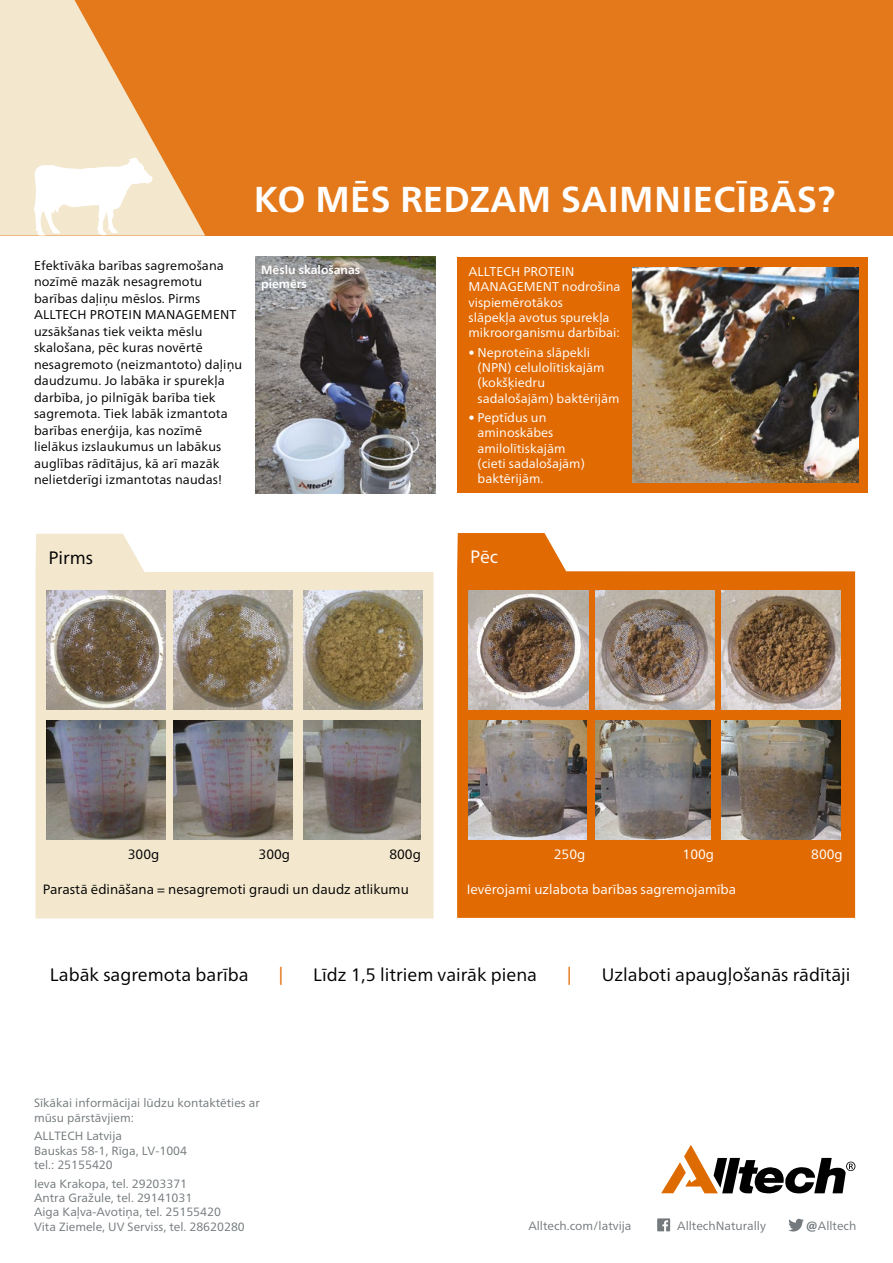
<style>
.page{position:relative;width:893px;height:1263px;background:#fff}
.page>*{position:absolute;margin:0;border:0;box-sizing:border-box;transform-origin:0 0}
.t1{font:700 36px "Frutiger Neue LTW1 G";letter-spacing:.01em;color:#fff}
.t2{font:18px "Frutiger Neue LTW1 G";color:#000}
.t3{font:18px "Frutiger Neue LTW1 G";color:#fff}
.t4{font:18px "Frutiger Neue LTW1 G";color:#e16a03}
.t5{font:13.5px "Frutiger Neue LTW1 G";color:#000}
.t6{font:13.5px "Frutiger Neue LTW1 G";color:#fff}
.t7{font:12.75px/16.5px "Frutiger Neue LTW1 G";letter-spacing:.01em;color:#000}
.t8{font:12.75px/15.3px "Frutiger Neue LTW1 G";color:#fff}
.t9{font:12px/14.4px "Frutiger Neue LTW1 G";color:#73797c}
.t10{font:700 12px/14.4px "Frutiger Neue LTW1 G";color:#fff}
.s1{font-weight:700}
</style>
<div class="page">
<svg style="left:457px;top:533px;width:398px;height:385px;fill:#e16a03"></svg>
<svg style="left:36px;top:534px;width:397px;height:384px;fill:#f3e7ce"></svg>
<div style="left:457px;top:257px;width:410px;height:235px;background:#e16a03"></div>
<div style="left:0;top:0;width:893px;height:236px;background:#e4791c"></div>
<svg style="left:0;top:0;width:205px;height:236px;fill:#f3e7ce"></svg>
<img style="left:46px;top:590px;width:119px;height:119px">
<img style="left:174px;top:590px;width:119px;height:119px">
<img style="left:304px;top:590px;width:119px;height:119px">
<img style="left:46px;top:721px;width:119px;height:119px">
<img style="left:174px;top:721px;width:119px;height:119px">
<img style="left:304px;top:721px;width:117px;height:119px">
<img style="left:469px;top:590px;width:119px;height:119px">
<img style="left:596px;top:590px;width:119px;height:119px">
<img style="left:722px;top:590px;width:119px;height:119px">
<img style="left:469px;top:721px;width:118px;height:119px">
<img style="left:596px;top:721px;width:114px;height:119px">
<img style="left:722px;top:721px;width:119px;height:119px">
<img style="left:255px;top:257px;width:181px;height:237px">
<svg style="left:34px;top:158px;width:119px;height:78px;background:#f9f2e6"></svg>
<img style="left:633px;top:267px;width:226px;height:215px">
<svg style="left:661px;top:1145px;width:194px;height:48px"></svg>
<svg style="left:788px;top:1219px;width:16px;height:12px"></svg>
<svg style="left:657px;top:1218px;width:13px;height:13px"></svg>
<h1 class="t1" style="left:254px;top:173px;width:583px">KO MĒS REDZAM SAIMNIECĪBĀS?</h1>
<p class="t7" style="left:34px;top:256px;width:210px">Efektīvāka barības sagremošana nozīmē mazāk nesagremotu barības daļiņu mēslos. Pirms<br>ALLTECH PROTEIN MANAGEMENT uzsākšanas tiek veikta mēslu skalošana, pēc kuras novērtē nesagremoto (neizmantoto) daļiņu daudzumu. Jo labāka ir spurekļa darbība, jo pilnīgāk barība tiek sagremota. Tiek labāk izmantota barības enerģija, kas nozīmē lielākus izslaukumus un labākus auglības rādītājus, kā arī mazāk nelietderīgi izmantotas naudas!</p>
<p class="t10" style="left:261px;top:261px;width:100px">Mēslu skalošanas piemērs</p>
<p class="t8" style="left:469px;top:263px;width:154px">ALLTECH PROTEIN<br>MANAGEMENT nodrošina vispiemērotākos<br>slāpekļa avotus spurekļa mikroorganismu darbībai:</p>
<p class="t8" style="left:478px;top:344px;width:143px;text-indent:-9px">• Neproteīna slāpekli (NPN) celulolītiskajām (kokšķiedru sadalošajām) baktērijām</p>
<p class="t8" style="left:478px;top:409px;width:109px;text-indent:-9px">• Peptīdus un aminoskābes amilolītiskajām (cieti sadalošajām) baktērijām.</p>
<h2 class="t2" style="left:48px;top:544px;width:46px">Pirms</h2>
<h2 class="t3" style="left:470px;top:544px;width:29px">Pēc</h2>
<p class="t5" style="left:128px;top:844px;width:33px">300g</p>
<p class="t5" style="left:259px;top:844px;width:33px">300g</p>
<p class="t5" style="left:389px;top:844px;width:33px">800g</p>
<p class="t6" style="left:554px;top:844px;width:33px">250g</p>
<p class="t6" style="left:682px;top:844px;width:33px">100g</p>
<p class="t6" style="left:811px;top:844px;width:33px">800g</p>
<p class="t6" style="left:467px;top:879px;width:271px">Ievērojami uzlabota barības sagremojamība</p>
<p class="t5" style="left:43px;top:879px;width:367px">Parastā ēdināšana = nesagremoti graudi un daudz atlikumu</p>
<h2 class="t2" style="left:50px;top:961px;width:200px">Labāk sagremota barība</h2>
<h2 class="t4" style="left:278px;top:961px;width:7px">|</h2>
<h2 class="t2" style="left:313px;top:961px;width:225px">Līdz 1,5 litriem vairāk piena</h2>
<h2 class="t4" style="left:567px;top:961px;width:7px">|</h2>
<h2 class="t2" style="left:602px;top:961px;width:250px">Uzlaboti apaugļošanās rādītāji</h2>
<p class="t9" style="left:34px;top:1095px;width:227px">Sīkākai informācijai lūdzu kontaktēties ar mūsu pārstāvjiem:</p>
<p class="t9" style="left:34px;top:1128px;width:155px">ALLTECH Latvija<br>Bauskas 58-1, Rīga, LV-1004 tel.: 25155420</p>
<p class="t9" style="left:34px;top:1175px;width:212px">Ieva Krakopa, tel. 29203371<br>Antra Gražule, tel. 29141031<br>Aiga Kaļva-Avotiņa, tel. 25155420<br>Vita Ziemele, UV Serviss, tel. 28620280</p>
<p class="t9" style="left:528px;top:1218px;width:105px">Alltech.com/latvija</p>
<p class="t9" style="left:677px;top:1218px;width:90px">AlltechNaturally</p>
<p class="t9" style="left:806px;top:1218px;width:52px"><span class="s1">@</span>Alltech</p>
</div>
